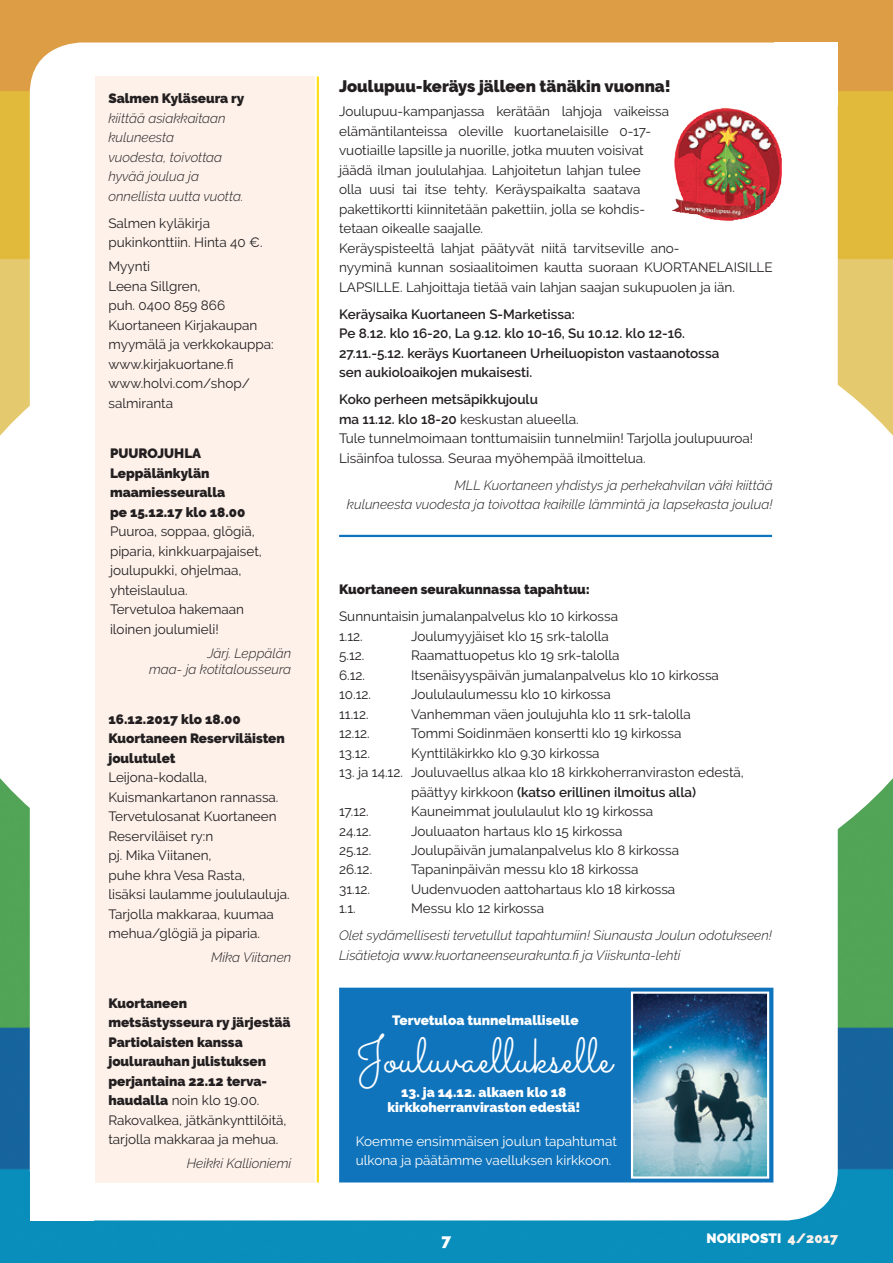
<style>
.page{position:relative;width:893px;height:1263px;background:#fff}
.page>*{position:absolute;margin:0;border:0;box-sizing:border-box;transform-origin:0 0}
.t1{font:49.2px "Sacramento";color:#fff}
.t2{font:900 16.5px "Raleway";color:#231f20}
.t3{font:900 16.5px "Raleway";color:#fff}
.t4{font:13.5px/19.5px "Raleway";color:#231f20}
.t5{font:italic 300 13.5px/19.5px "Raleway";color:#231f20;text-align:right}
.t6{font:900 13.5px/19.5px "Raleway";color:#231f20}
.t7{font:600 13.5px/19.5px "Raleway";color:#231f20}
.t8{font:900 13.5px/15px "Raleway";color:#fff;text-align:center}
.t9{font:13.5px/19.5px "Raleway";color:#fff}
.s1{font-weight:400}
.s2{font-weight:600}
.s3{color:#fdf1ea}
</style>
<div class="page">
<img style="left:0;top:0;width:893px;height:1263px">
<svg style="left:838px;top:267px;width:55px;height:680px"></svg>
<div style="left:30px;top:43px;width:808px;height:1177px;background:#fff;border-radius:51px"></div>
<div style="left:774px;top:43px;width:64px;height:63px;background:#fff"></div>
<div style="left:30px;top:1157px;width:64px;height:63px;background:#fff"></div>
<svg style="left:0;top:267px;width:30px;height:680px"></svg>
<div style="left:96px;top:76px;width:219px;height:1106px;background:#fdf1ea"></div>
<img style="left:672px;top:108px;width:110px;height:113px">
<div style="left:339px;top:988px;width:434px;height:194px;background:#1074bc"></div>
<img style="left:634px;top:994px;width:132px;height:181px">
<div style="left:631px;top:991px;width:138px;height:187px;border:2px solid #fff"></div>
<hr style="left:339px;top:535px;width:433px;height:2px;background:#1074bc">
<hr style="left:317px;top:77px;width:2px;height:1105px;background:#ffdd17">
<p class="t6" style="left:108px;top:89px;width:137px">Salmen Kyläseura ry</p>
<p class="t5" style="left:108px;top:108px;width:136px;text-align:left">kiittää asiakkaitaan kuluneesta<br>vuodesta, toivottaa hyvää joulua ja onnellista uutta vuotta.</p>
<p class="t4" style="left:108px;top:213px;width:156px">Salmen kyläkirja pukinkonttiin. Hinta 40 €.</p>
<p class="t4" style="left:108px;top:257px;width:167px">Myynti<br>Leena Sillgren,<br>puh. 0400 859 866<br>Kuortaneen Kirjakaupan myymälä ja verkkokauppa: www.kirjakuortane.fi www.holvi.com/shop/ salmiranta</p>
<p class="t6" style="left:110px;top:444px;width:137px">PUUROJUHLA<br>Leppälänkylän maamiesseuralla pe 15.12.17 klo 18.00</p>
<p class="t4" style="left:110px;top:522px;width:153px">Puuroa, soppaa, glögiä, piparia, kinkkuarpajaiset, joulupukki, ohjelmaa, yhteislaulua.<br>Tervetuloa hakemaan iloinen joulumieli!</p>
<p class="t5" style="left:149px;top:645px;width:144px;line-height:16.5px">Järj. Leppälän<br>maa- ja kotitalousseura</p>
<p class="t6" style="left:108px;top:709px;width:178px">16.12.2017 klo 18.00<br>Kuortaneen Reserviläisten joulutulet</p>
<p class="t4" style="left:108px;top:768px;width:183px">Leijona-kodalla,<br>Kuismankartanon rannassa.<br>Tervetulosanat Kuortaneen<br>Reserviläiset ry:n<br>pj. Mika Viitanen,<br>puhe khra Vesa Rasta,<br>lisäksi laulamme joululauluja.<br>Tarjolla makkaraa, kuumaa mehua/glögiä ja piparia.</p>
<p class="t5" style="left:211px;top:948px;width:82px">Mika Viitanen</p>
<p class="t6" style="left:108px;top:993px;width:184px">Kuortaneen metsästysseura ry järjestää<br>Partiolaisten kanssa joulurauhan julistuksen perjantaina 22.12 terva&shy;haudalla <span class="s1">noin klo 19.00.<br>Rakovalkea, jätkänkynttilöitä, tarjolla makkaraa ja mehua.</span></p>
<p class="t5" style="left:187px;top:1154px;width:106px">Heikki Kallioniemi</p>
<p class="t2" style="left:339px;top:77px;width:333px">Joulupuu-keräys jälleen tänäkin vuonna!</p>
<p class="t4" style="left:339px;top:102px;width:435px">Joulupuu-kampanjassa kerätään lahjoja vaikeissa elämäntilanteissa oleville kuortanelaisille 0-17-<br>vuotiaille lapsille ja nuorille, jotka muuten voisivat<br>jäädä ilman joululahjaa. Lahjoitetun lahjan tulee<br>olla uusi tai itse tehty. Keräyspaikalta saatava<br>pakettikortti kiinnitetään pakettiin, jolla se kohdis-<br>tetaan oikealle saajalle.<br>Keräyspisteeltä lahjat päätyvät niitä tarvitseville ano-<br>nyyminä kunnan sosiaalitoimen kautta suoraan KUORTANELAISILLE LAPSILLE. Lahjoittaja tietää vain lahjan saajan sukupuolen ja iän.</p>
<p class="t7" style="left:339px;top:304px;width:382px">Keräysaika Kuortaneen S-Marketissa:<br>Pe 8.12. klo 16-20, La 9.12. klo 10-16, Su 10.12. klo 12-16.<br>27.11.-5.12. keräys Kuortaneen Urheiluopiston vastaanotossa sen aukioloaikojen mukaisesti.</p>
<p class="t4" style="left:339px;top:389px;width:416px"><span class="s2">Koko perheen metsäpikkujoulu<br>ma 11.12. klo 18-20</span> keskustan alueella.<br>Tule tunnelmoimaan tonttumaisiin tunnelmiin! Tarjolla joulupuuroa!<br>Lisäinfoa tulossa. Seuraa myöhempää ilmoittelua.</p>
<p class="t5" style="left:347px;top:475px;width:427px">MLL Kuortaneen yhdistys ja perhekahvilan väki kiittää<br>kuluneesta vuodesta ja toivottaa kaikille lämmintä ja lapsekasta joulua!</p>
<p class="t6" style="left:339px;top:580px;width:252px">Kuortaneen seurakunnassa tapahtuu:</p>
<p class="t4" style="left:339px;top:606px;width:280px">Sunnuntaisin jumalanpalvelus klo 10 kirkossa<br>1.12.</p>
<p class="t4" style="left:411px;top:626px;width:199px">Joulumyyjäiset klo 15 srk-talolla</p>
<p class="t4" style="left:339px;top:645px;width:27px">5.12.</p>
<p class="t4" style="left:411px;top:645px;width:210px">Raamattuopetus klo 19 srk-talolla</p>
<p class="t4" style="left:339px;top:665px;width:28px">6.12.</p>
<p class="t4" style="left:411px;top:665px;width:309px">Itsenäisyyspäivän jumalanpalvelus klo 10 kirkossa</p>
<p class="t4" style="left:339px;top:684px;width:33px">10.12.</p>
<p class="t4" style="left:411px;top:684px;width:201px">Joululaulumessu klo 10 kirkossa</p>
<p class="t4" style="left:339px;top:704px;width:31px">11.12.</p>
<p class="t4" style="left:411px;top:704px;width:281px">Vanhemman väen joulujuhla klo 11 srk-talolla</p>
<p class="t4" style="left:339px;top:723px;width:32px">12.12.</p>
<p class="t4" style="left:411px;top:723px;width:272px">Tommi Soidinmäen konsertti klo 19 kirkossa</p>
<p class="t4" style="left:339px;top:743px;width:32px">13.12.</p>
<p class="t4" style="left:411px;top:743px;width:190px">Kynttiläkirkko klo 9.30 kirkossa</p>
<p class="t4" style="left:339px;top:762px;width:406px">13. ja 14.12. Jouluvaellus alkaa klo 18 kirkkoherranviraston edestä,</p>
<p class="t7" style="left:411px;top:782px;width:286px"><span class="s1">päättyy kirkkoon</span> (katso erillinen ilmoitus alla)</p>
<p class="t4" style="left:339px;top:801px;width:31px">17.12.</p>
<p class="t4" style="left:411px;top:801px;width:243px">Kauneimmat joululaulut klo 19 kirkossa</p>
<p class="t4" style="left:339px;top:821px;width:34px">24.12.</p>
<p class="t4" style="left:411px;top:821px;width:213px">Jouluaaton hartaus klo 15 kirkossa</p>
<p class="t4" style="left:339px;top:840px;width:34px">25.12.</p>
<p class="t4" style="left:411px;top:840px;width:269px">Joulupäivän jumalanpalvelus klo 8 kirkossa</p>
<p class="t4" style="left:339px;top:860px;width:35px">26.12.</p>
<p class="t4" style="left:411px;top:860px;width:229px">Tapaninpäivän messu klo 18 kirkossa</p>
<p class="t4" style="left:339px;top:879px;width:32px">31.12.</p>
<p class="t4" style="left:411px;top:879px;width:266px">Uudenvuoden aattohartaus klo 18 kirkossa</p>
<p class="t4" style="left:339px;top:899px;width:18px">1.1.</p>
<p class="t4" style="left:411px;top:899px;width:135px">Messu klo 12 kirkossa</p>
<p class="t5" style="left:339px;top:926px;width:434px;text-align:left">Olet sydämellisesti tervetullut tapahtumiin! Siunausta Joulun odotukseen!<br>Lisätietoja www.kuortaneenseurakunta.fi ja Viiskunta-lehti</p>
<p class="t8" style="left:392px;top:1013px;width:188px">Tervetuloa tunnelmalliselle</p>
<h1 class="t1" style="left:356px;top:1026px;width:258px">Jouluvaellukselle</h1>
<p class="t8" style="left:387px;top:1085px;width:195px">13. ja 14.12. alkaen klo 18 kirkkoherranviraston edestä!</p>
<p class="t9" style="left:356px;top:1131px;width:262px">Koemme ensimmäisen joulun tapahtumat ulkona ja päätämme vaelluksen kirkkoon.</p>
<p class="t3" style="left:442px;top:1230px;width:11px">7</p>
<p class="t8" style="left:706px;top:1230px;width:133px">NOKIPOSTI <span class="s3">4/2017</span></p>
</div>
